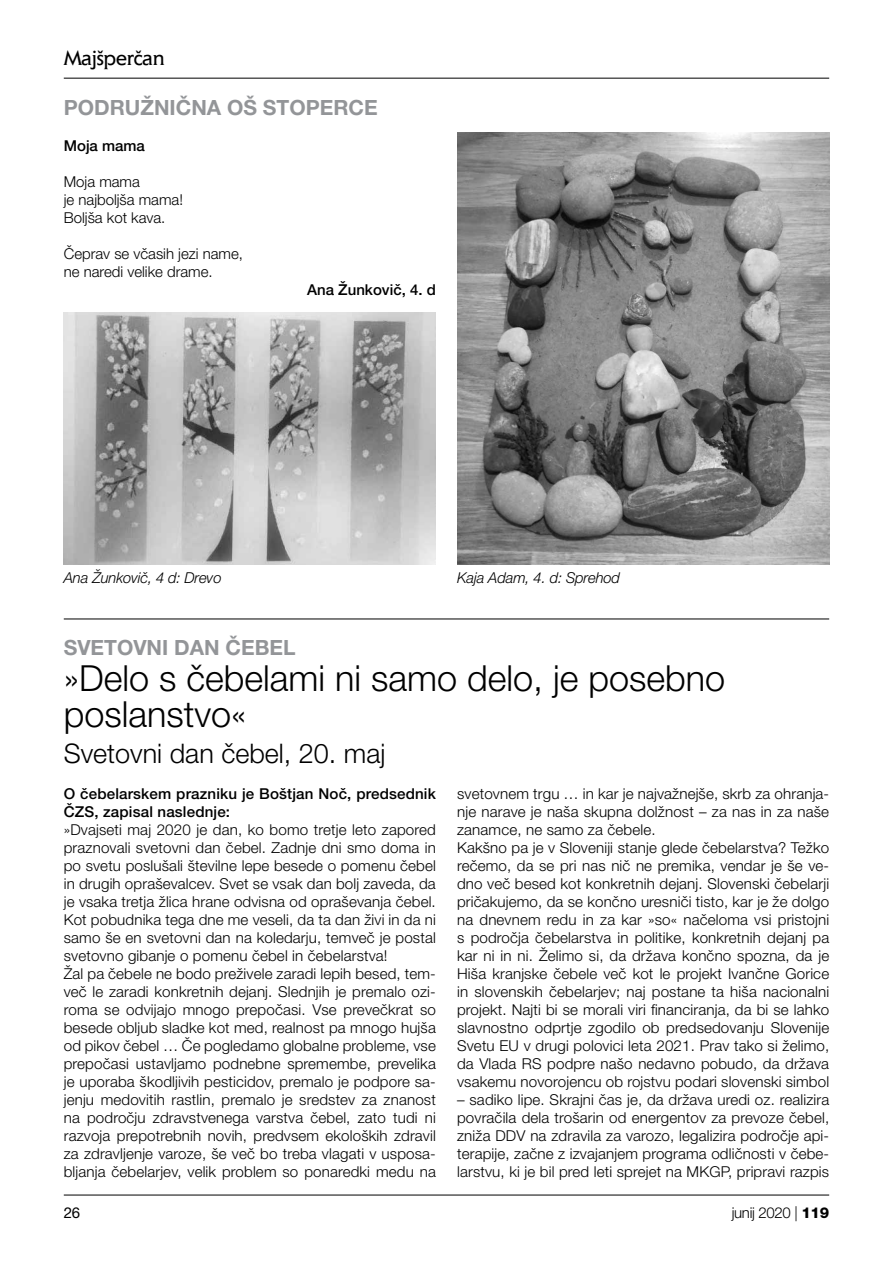
<style>
.page{position:relative;width:893px;height:1263px;background:#fff}
.page>*{position:absolute;margin:0;border:0;box-sizing:border-box;transform-origin:0 0}
.t1{font:300 36px/36px "Helvetica Neue LT Pro";color:#000}
.t2{font:300 27px "Helvetica Neue LT Pro";color:#000}
.t3{font:700 21px "Helvetica Neue LT Pro";color:#939598}
.t4{font:21px "Elan Itc TOT";letter-spacing:-.02em;color:#000}
.t5{font:300 15px/18px "Helvetica Neue LT Pro";letter-spacing:.01em;color:#000}
.t6{font:500 15px/18px "Helvetica Neue LT Pro";letter-spacing:.01em;color:#000}
.t7{font:italic 300 15px "Helvetica Neue LT Pro";letter-spacing:-.01em;color:#000}
.t8{font:300 15px "Helvetica Neue LT Pro";letter-spacing:-.02em;color:#000}
.t9{font:15px "Helvetica Neue LT Pro";color:#000}
.s1{font-weight:800}
</style>
<div class="page">
<hr style="left:64px;top:78px;width:765px;height:1px;background:#000">
<hr style="left:64px;top:1195px;width:765px;height:1px;background:#000">
<img style="left:64px;top:313px;width:372px;height:252px">
<img style="left:457px;top:133px;width:372px;height:432px">
<hr style="left:64px;top:619px;width:765px;height:1px;background:#000">
<h3 class="t4" style="left:64px;top:46px;width:103px">Majšperčan</h3>
<h3 class="t3" style="left:64px;top:94px;width:315px">PODRUŽNIČNA OŠ STOPERCE</h3>
<p class="t6" style="left:64px;top:136px;width:83px">Moja mama</p>
<p class="t5" style="left:64px;top:172px;width:121px">Moja mama<br>je najboljša mama!<br>Boljša kot kava.</p>
<p class="t5" style="left:64px;top:244px;width:181px">Čeprav se včasih jezi name, ne naredi velike drame.</p>
<p class="t6" style="left:307px;top:280px;width:130px">Ana Žunkovič, 4. d</p>
<p class="t7" style="left:64px;top:568px;width:159px">Ana Žunkovič, 4 d: Drevo</p>
<p class="t7" style="left:457px;top:568px;width:165px">Kaja Adam, 4. d: Sprehod</p>
<h3 class="t3" style="left:64px;top:634px;width:233px">SVETOVNI DAN ČEBEL</h3>
<h1 class="t1" style="left:64px;top:659px;width:663px">»Delo s čebelami ni samo delo, je posebno poslanstvo«</h1>
<h2 class="t2" style="left:64px;top:736px;width:323px">Svetovni dan čebel, 20. maj</h2>
<p class="t6" style="left:64px;top:784px;width:374px">O čebelarskem prazniku je Boštjan Noč, predsednik<br>ČZS, zapisal naslednje:</p>
<p class="t5" style="left:64px;top:820px;width:374px">»Dvajseti maj 2020 je dan, ko bomo tretje leto zapored praznovali svetovni dan čebel. Zadnje dni smo doma in po svetu poslušali številne lepe besede o pomenu čebel in drugih opraševalcev. Svet se vsak dan bolj zaveda, da je vsaka tretja žlica hrane odvisna od opraševanja čebel.<br>Kot pobudnika tega dne me veseli, da ta dan živi in da ni samo še en svetovni dan na koledarju, temveč je postal svetovno gibanje o pomenu čebel in čebelarstva!<br>Žal pa čebele ne bodo preživele zaradi lepih besed, tem&shy;več le zaradi konkretnih dejanj. Slednjih je premalo ozi&shy;roma se odvijajo mnogo prepočasi. Vse prevečkrat so besede obljub sladke kot med, realnost pa mnogo hujša od pikov čebel … Če pogledamo globalne probleme, vse prepočasi ustavljamo podnebne spremembe, prevelika je uporaba škodljivih pesticidov, premalo je podpore sa&shy;jenju medovitih rastlin, premalo je sredstev za znanost na področju zdravstvenega varstva čebel, zato tudi ni razvoja prepotrebnih novih, predvsem ekoloških zdravil za zdravljenje varoze, še več bo treba vlagati v usposa&shy;bljanja čebelarjev, velik problem so ponaredki medu na</p>
<p class="t5" style="left:457px;top:784px;width:374px">svetovnem trgu … in kar je najvažnejše, skrb za ohranja&shy;nje narave je naša skupna dolžnost – za nas in za naše zanamce, ne samo za čebele.<br>Kakšno pa je v Sloveniji stanje glede čebelarstva? Težko rečemo, da se pri nas nič ne premika, vendar je še ve&shy;dno več besed kot konkretnih dejanj. Slovenski čebelarji pričakujemo, da se končno uresniči tisto, kar je že dolgo na dnevnem redu in za kar »so« načeloma vsi pristojni s področja čebelarstva in politike, konkretnih dejanj pa kar ni in ni. Želimo si, da država končno spozna, da je Hiša kranjske čebele več kot le projekt Ivančne Gorice in slovenskih čebelarjev; naj postane ta hiša nacionalni projekt. Najti bi se morali viri financiranja, da bi se lahko slavnostno odprtje zgodilo ob predsedovanju Slovenije Svetu EU v drugi polovici leta 2021. Prav tako si želimo, da Vlada RS podpre našo nedavno pobudo, da država vsakemu novorojencu ob rojstvu podari slovenski simbol</p>
<p class="t5" style="left:457px;top:1090px;width:374px;text-align:justify">– sadiko lipe. Skrajni čas je, da država uredi oz. realizira povračila dela trošarin od energentov za prevoze čebel, zniža DDV na zdravila za varozo, legalizira področje api&shy;terapije, začne z izvajanjem programa odličnosti v čebe&shy;larstvu, ki je bil pred leti sprejet na MKGP, pripravi razpis</p>
<p class="t9" style="left:64px;top:1204px;width:18px">26</p>
<p class="t8" style="left:732px;top:1204px;width:99px">junij 2020 | <span class="s1">119</span></p>
</div>
